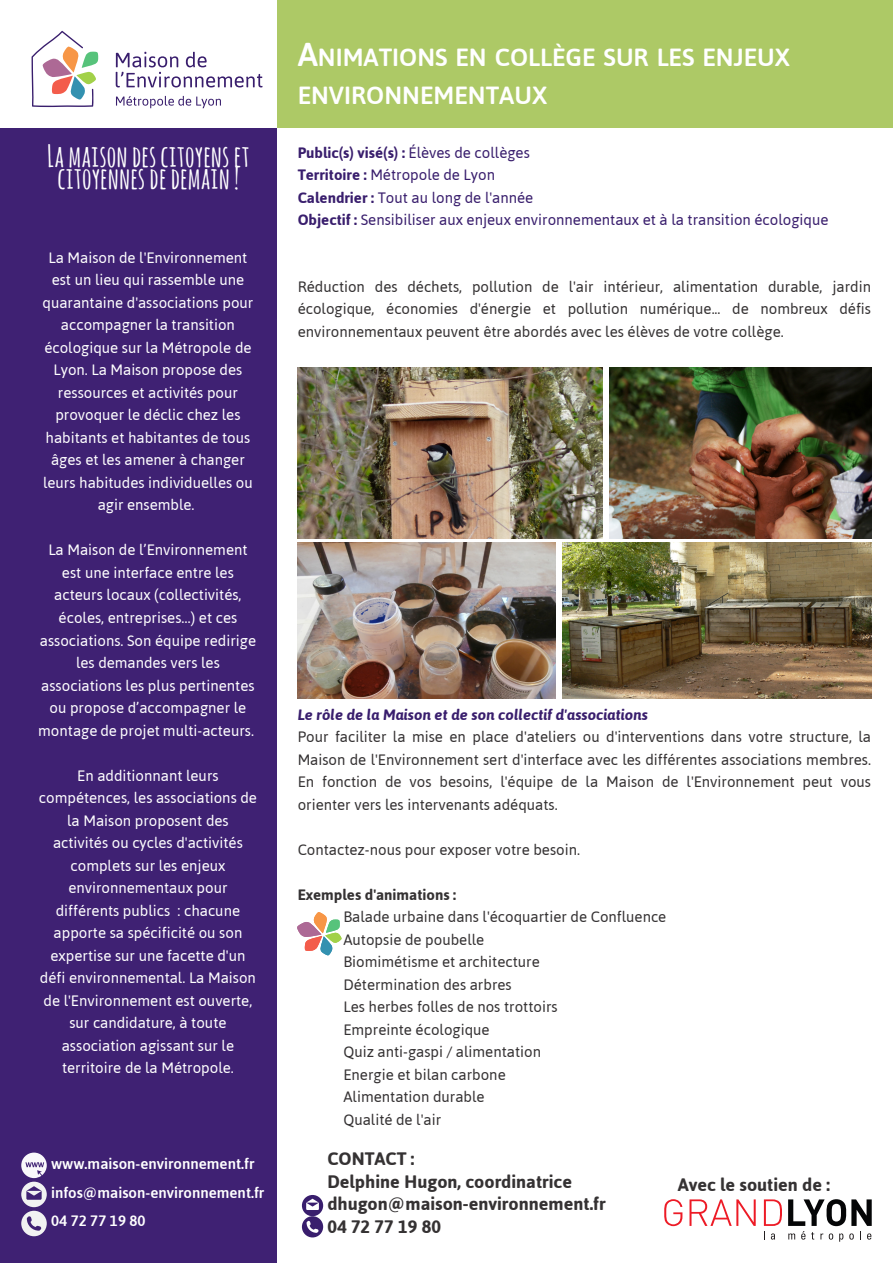
<style>
.page{position:relative;width:893px;height:1263px;background:#fff}
.page>*{position:absolute;margin:0;border:0;box-sizing:border-box;transform-origin:0 0}
.t1{font:700 30px/22.5px "Amatic SC";color:#fff;text-align:center}
.t2{font:500 24.75px/37.8px "Asap";color:#fff}
.t3{font:700 18px/22.5px "Asap";color:#353233}
.t4{font:15px/22.5px "Asap";color:#fff;text-align:center}
.t5{font:15px/22.5px "Asap";color:#353233;text-align:justify}
.t6{font:15px/22.5px "Asap";color:#391e6d}
.t7{font:500 15px/29.7px "Asap";color:#fff}
.t8{font:italic 700 15px "Asap";color:#391e6d}
.t9{font:700 15px "Asap";color:#353233}
.s1{font-size:33px}
.s2{font-weight:700}
</style>
<div class="page">
<div style="left:0;top:0;width:893px;height:128px;background:#adc966"></div>
<div style="left:0;top:0;width:276px;height:1263px;background:#3f2173"></div>
<svg style="left:21px;top:1152px;width:26px;height:84px"></svg>
<svg style="left:302px;top:1195px;width:21px;height:42px"></svg>
<div style="left:0;top:0;width:276px;height:128px;background:#fff"></div>
<svg style="left:32px;top:31px;width:66px;height:76px"></svg>
<svg style="left:116px;top:96px;width:105px;height:12px"></svg>
<svg style="left:116px;top:52px;width:147px;height:35px"></svg>
<img style="left:298px;top:368px;width:305px;height:170px">
<img style="left:562px;top:543px;width:310px;height:156px">
<img style="left:298px;top:543px;width:257px;height:156px">
<img style="left:609px;top:368px;width:263px;height:170px">
<svg style="left:664px;top:1199px;width:18px;height:27px"></svg>
<svg style="left:689px;top:1199px;width:67px;height:27px"></svg>
<svg style="left:788px;top:1199px;width:84px;height:43px"></svg>
<svg style="left:764px;top:1199px;width:18px;height:40px"></svg>
<svg style="left:297px;top:912px;width:45px;height:43px"></svg>
<h1 class="t1" style="left:47px;top:144px;width:204px">La maisondes citoyens et citoyennesdedemain!</h1>
<p class="t4" style="left:43px;top:246px;width:212px">La Maison de l'Environnement est un lieu qui rassemble une quarantaine d'associations pour accompagner la transition écologique sur la Métropole de<br>Lyon. La Maison propose des ressources et activités pour provoquer le déclic chez les habitants et habitantes de tous âges et les amener à changer leurs habitudes individuelles ou agir ensemble.</p>
<p class="t4" style="left:38px;top:539px;width:219px">La Maison de l’Environnement est une interface entre les acteurs locaux (collectivités, écoles, entreprises…) et ces associations. Son équipe redirige les demandes vers les associations les plus pertinentes ou propose d’accompagner le montage de projet multi-acteurs.</p>
<p class="t4" style="left:39px;top:764px;width:220px">En additionnant leurs compétences, les associations de la Maison proposent des activités ou cycles d'activités complets sur les enjeux environnementaux pour différents publics : chacune apporte sa spécificité ou son expertise sur une facette d'un défi environnemental. La Maison de l'Environnement est ouverte, sur candidature, à toute association agissant sur le territoire de la Métropole.</p>
<p class="t7" style="left:51px;top:1148px;width:215px">www.maison-environnement.fr infos@maison-environnement.fr</p>
<p class="t7" style="left:51px;top:1205px;width:96px">04 72 77 19 80</p>
<h2 class="t2" style="left:298px;top:38px;width:494px"><span class="s1">A</span>NIMATIONS EN COLLÈGE SUR LES ENJEUX<br>ENVIRONNEMENTAUX</h2>
<p class="t6" style="left:298px;top:141px;width:532px"><span class="s2">Public(s) visé(s) :</span> Élèves de collèges<br><span class="s2">Territoire :</span> Métropole de Lyon<br><span class="s2">Calendrier :</span> Tout au long de l'année<br><span class="s2">Objectif :</span> Sensibiliser aux enjeux environnementaux et à la transition écologique</p>
<p class="t5" style="left:298px;top:275px;width:575px">Réduction des déchets, pollution de l'air intérieur, alimentation durable, jardin écologique, économies d'énergie et pollution numérique... de nombreux défis environnementaux peuvent être abordés avec les élèves de votre collège.</p>
<p class="t8" style="left:298px;top:705px;width:352px">Le rôle de la Maison et de son collectif d'associations</p>
<p class="t5" style="left:298px;top:725px;width:575px">Pour faciliter la mise en place d'ateliers ou d'interventions dans votre structure, la Maison de l'Environnement sert d'interface avec les différentes associations membres.<br>En fonction de vos besoins, l'équipe de la Maison de l'Environnement peut vous orienter vers les intervenants adéquats.</p>
<p class="t5" style="left:298px;top:838px;width:284px">Contactez-nous pour exposer votre besoin.</p>
<p class="t9" style="left:298px;top:885px;width:160px">Exemples d'animations :</p>
<p class="t5" style="left:343px;top:905px;width:324px;text-align:left">Balade urbaine dans l'écoquartier de Confluence<br>Autopsie de poubelle<br>Biomimétisme et architecture<br>Détermination des arbres<br>Les herbes folles de nos trottoirs<br>Empreinte écologique<br>Quiz anti-gaspi / alimentation<br>Energie et bilan carbone<br>Alimentation durable<br>Qualité de l'air</p>
<p class="t3" style="left:327px;top:1147px;width:280px">CONTACT :<br>Delphine Hugon, coordinatrice dhugon@maison-environnement.fr<br>04 72 77 19 80</p>
<p class="t3" style="left:678px;top:1173px;width:154px">Avec le soutien de :</p>
</div>
